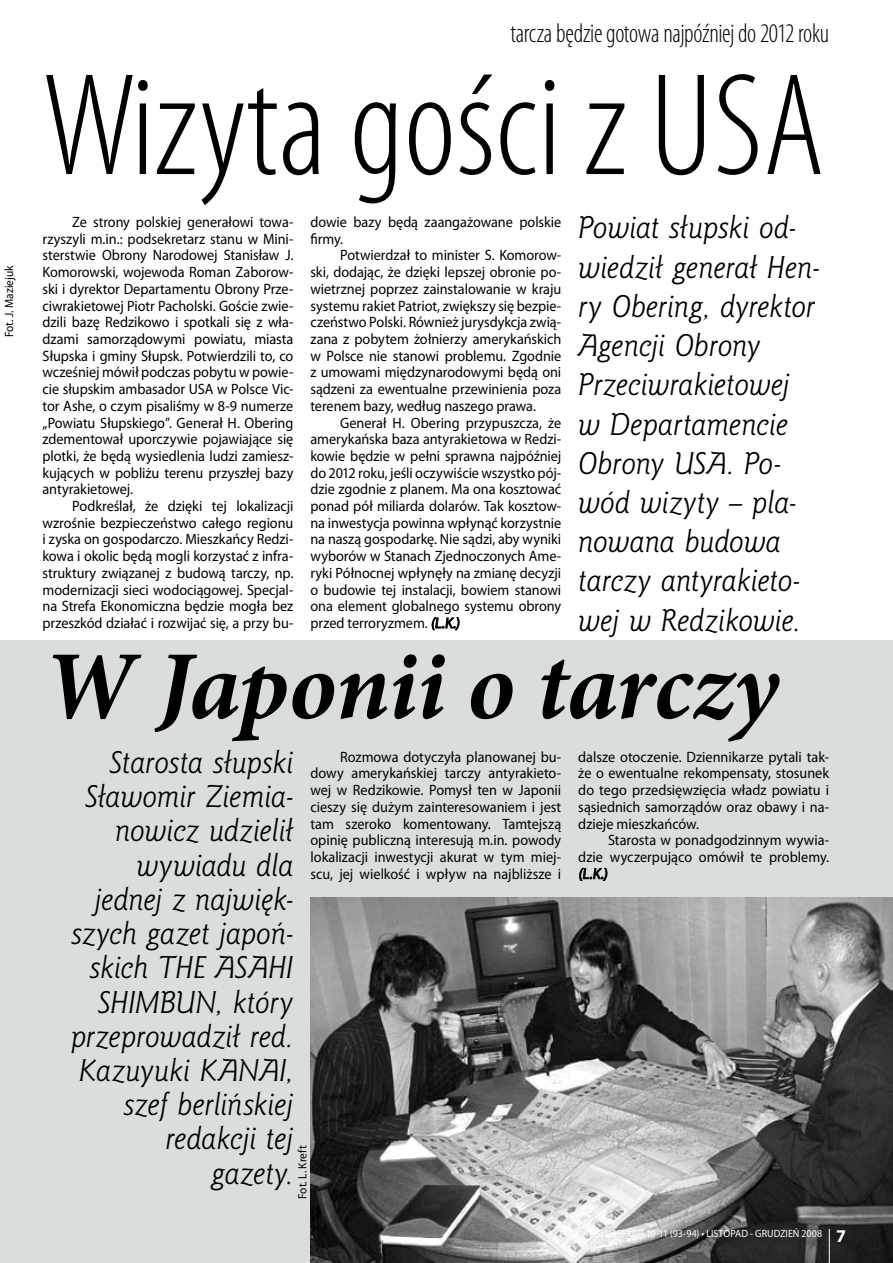
<style>
.page{position:relative;width:893px;height:1263px;background:#fff}
.page>*{position:absolute;margin:0;border:0;box-sizing:border-box;transform-origin:0 0}
.t1{font:300 condensed 147px "Myriad Pro";color:#000}
.t2{font:italic 700 97.5px "Minion Pro";letter-spacing:-.005em;color:#000}
.t3{font:italic 28.5px/34.2px "Goldy EFN";letter-spacing:-.015em;color:#000}
.t4{font:300 condensed 27px "Myriad Pro";letter-spacing:-.015em;color:#000;scale:.95 1}
.t5{font:700 18px "Myriad Pro";color:#fff}
.t6{font:15px/16.6px "Myriad Pro";color:#000;text-align:justify;scale:.95 1}
.t7{font:12px "Myriad Pro";color:#000;scale:.95 1}
.t8{font:10.5px "Myriad Pro";letter-spacing:.005em;color:#fff;scale:.95 1}
</style>
<div class="page">
<div style="left:0;top:640px;width:893px;height:623px;background:#daddde"></div>
<img style="left:310px;top:897px;width:583px;height:366px">
<hr style="left:829px;top:1229px;width:1px;height:34px;background:#fff">
<svg style="left:431px;top:617px;width:29px;height:14px"></svg>
<svg style="left:579px;top:867px;width:29px;height:14px"></svg>
<p class="t7" style="left:2px;top:337px;width:77px;rotate:-90deg">Fot. J. Maziejuk</p>
<h3 class="t4" style="left:510px;top:19px;width:337px">tarcza będzie gotowa najpóźniej do 2012 roku</h3>
<h1 class="t1" style="left:43px;top:47px;width:784px">Wizyta gości z USA</h1>
<h3 class="t3" style="left:578px;top:209px;width:243px;line-height:39.2px">Powiat słupski od&shy;wiedził generał Hen&shy;ry Obering, dyrektor<br>Agencji Obrony<br>Przeciwrakietowej<br>w Departamencie<br>Obrony USA. Po&shy;wód wizyty – pla&shy;nowana budowa tarczy antyrakieto&shy;wej w Redzikowie.</h3>
<p class="t6" style="left:43px;top:213px;width:266px;text-indent:30px">Ze strony polskiej generałowi towa&shy;rzyszyli m.in.: podsekretarz stanu w Mini&shy;sterstwie Obrony Narodowej Stanisław J.<br>Komorowski, wojewoda Roman Zaborow&shy;ski i dyrektor Departamentu Obrony Prze&shy;ciwrakietowej Piotr Pacholski. Goście zwie&shy;dzili bazę Redzikowo i spotkali się z wła&shy;dzami samorządowymi powiatu, miasta Słupska i gminy Słupsk. Potwierdzili to, co wcześniej mówił podczas pobytu w powie&shy;cie słupskim ambasador USA w Polsce Vic&shy;tor Ashe, o czym pisaliśmy w 8-9 numerze „Powiatu Słupskiego”. Generał H. Obering zdementował uporczywie pojawiające się plotki, że będą wysiedlenia ludzi zamiesz&shy;kujących w pobliżu terenu przyszłej bazy antyrakietowej.</p>
<p class="t6" style="left:43px;top:497px;width:266px;text-indent:30px">Podkreślał, że dzięki tej lokalizacji wzrośnie bezpieczeństwo całego regionu i zyska on gospodarczo. Mieszkańcy Redzi&shy;kowa i okolic będą mogli korzystać z infra&shy;struktury związanej z budową tarczy, np. modernizacji sieci wodociągowej. Specjal&shy;na Strefa Ekonomiczna będzie mogła bez przeszkód działać i rozwijać się, a przy bu-</p>
<p class="t6" style="left:310px;top:213px;width:266px">dowie bazy będą zaangażowane polskie firmy.</p>
<p class="t6" style="left:310px;top:247px;width:266px;text-indent:30px">Potwierdzał to minister S. Komorow&shy;ski, dodając, że dzięki lepszej obronie po&shy;wietrznej poprzez zainstalowanie w kraju systemu rakiet Patriot, zwiększy się bezpie&shy;czeństwo Polski. Również jurysdykcja zwią&shy;zana z pobytem żołnierzy amerykańskich w Polsce nie stanowi problemu. Zgodnie z umowami międzynarodowymi będą oni sądzeni za ewentualne przewinienia poza terenem bazy, według naszego prawa.</p>
<p class="t6" style="left:310px;top:414px;width:266px;text-indent:30px">Generał H. Obering przypuszcza, że amerykańska baza antyrakietowa w Redzi&shy;kowie będzie w pełni sprawna najpóźniej do 2012 roku, jeśli oczywiście wszystko pój&shy;dzie zgodnie z planem. Ma ona kosztować ponad pół miliarda dolarów. Tak kosztow&shy;na inwestycja powinna wpłynąć korzystnie na naszą gospodarkę. Nie sądzi, aby wyniki wyborów w Stanach Zjednoczonych Ame&shy;ryki Północnej wpłynęły na zmianę decyzji o budowie tej instalacji, bowiem stanowi ona element globalnego systemu obrony przed terroryzmem. (L.K.)</p>
<h2 class="t2" style="left:43px;top:617px;width:737px">W Japonii o tarczy</h2>
<h3 class="t3" style="left:71px;top:746px;width:224px;text-align:right">Starosta słupski<br>Sławomir Ziemia&shy;nowicz udzielił wywiadu dla jednej z najwięk&shy;szych gazet japoń&shy;skich THE ASAHI<br>SHIMBUN, który przeprowadził red.<br>Kazuyuki KANAI, szef berlińskiej redakcji tej<br>gazety.</h3>
<p class="t6" style="left:310px;top:748px;width:266px;text-indent:30px">Rozmowa dotyczyła planowanej bu&shy;dowy amerykańskiej tarczy antyrakieto&shy;wej w Redzikowie. Pomysł ten w Japonii cieszy się dużym zainteresowaniem i jest tam szeroko komentowany. Tamtejszą opinię publiczną interesują m.in. powody lokalizacji inwestycji akurat w tym miej&shy;scu, jej wielkość i wpływ na najbliższe i</p>
<p class="t6" style="left:578px;top:748px;width:266px">dalsze otoczenie. Dziennikarze pytali tak&shy;że o ewentualne rekompensaty, stosunek do tego przedsięwzięcia władz powiatu i sąsiednich samorządów oraz obawy i na&shy;dzieje mieszkańców.</p>
<p class="t6" style="left:578px;top:832px;width:266px;text-indent:30px">Starosta w ponadgodzinnym wywia&shy;dzie wyczerpująco omówił te problemy. (L.K.)</p>
<p class="t7" style="left:295px;top:1199px;width:58px;rotate:-90deg">Fot. L. Kreft</p>
<p class="t8" style="left:560px;top:1227px;width:278px">POWIAT SŁUPSKI NR 10-11 (93-94) • LISTOPAD - GRUDZIEŃ 2008</p>
<p class="t5" style="left:836px;top:1225px;width:11px">7</p>
</div>
